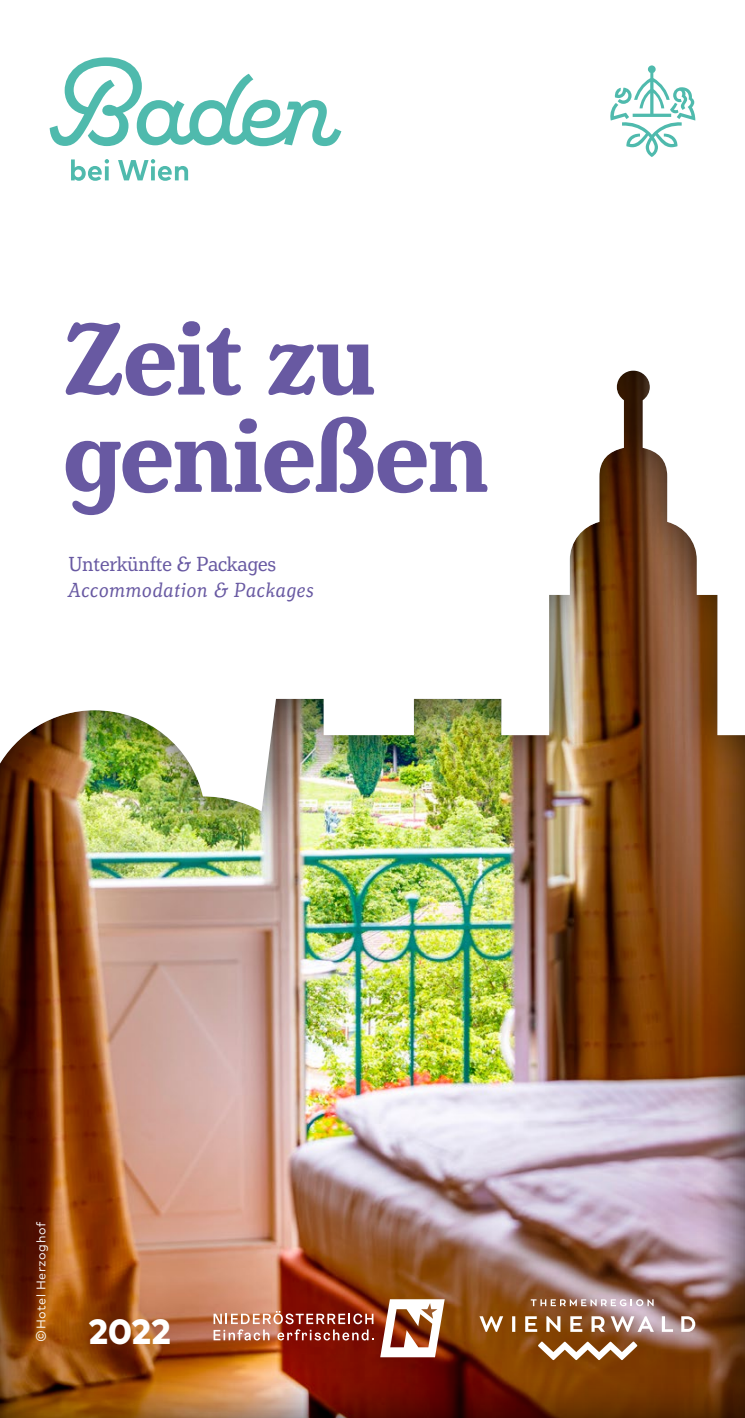
<style>
.page{position:relative;width:745px;height:1418px;background:#fff}
.page>*{position:absolute;margin:0;border:0;box-sizing:border-box;transform-origin:0 0}
.t1{font:700 condensed 109px/97.2px "Henriette";color:#6859a2}
.t2{font:800 35px "Mark OT";color:#fff}
.t3{font:italic condensed 21.5px "Henriette";letter-spacing:.04em;color:#6859a2}
.t4{font:condensed 21.5px "Henriette";color:#6859a2}
.t5{font:12.5px "Mark OT";letter-spacing:.04em;color:#fff}
</style>
<div class="page">
<div style="left:0;top:346px;width:744px;height:1071px;background:#000;opacity:.75"></div>
<svg style="left:50px;top:57px;width:291px;height:124px"></svg>
<svg style="left:610px;top:65px;width:85px;height:92px"></svg>
<svg style="left:537px;top:1341px;width:100px;height:19px"></svg>
<svg style="left:479px;top:1316px;width:215px;height:15px"></svg>
<svg style="left:530px;top:1299px;width:101px;height:7px"></svg>
<svg style="left:635px;top:1299px;width:8px;height:7px"></svg>
<svg style="left:637px;top:1300px;width:4px;height:4px"></svg>
<svg style="left:647px;top:1299px;width:6px;height:7px"></svg>
<svg style="left:213px;top:1310px;width:161px;height:30px;background:#b36758"></svg>
<svg style="left:380px;top:1299px;width:64px;height:58px"></svg>
<h1 class="t1" style="left:64px;top:311px;width:425px">Zeit zu genießen</h1>
<p class="t4" style="left:68px;top:552px;width:209px">Unterkünfte &amp; Packages</p>
<p class="t3" style="left:68px;top:577px;width:247px">Accommodation &amp; Packages</p>
<p class="t5" style="left:33px;top:1341px;width:121px;rotate:-90deg">©Hotel Herzoghof</p>
<h2 class="t2" style="left:88px;top:1308px;width:84px">2022</h2>
</div>
